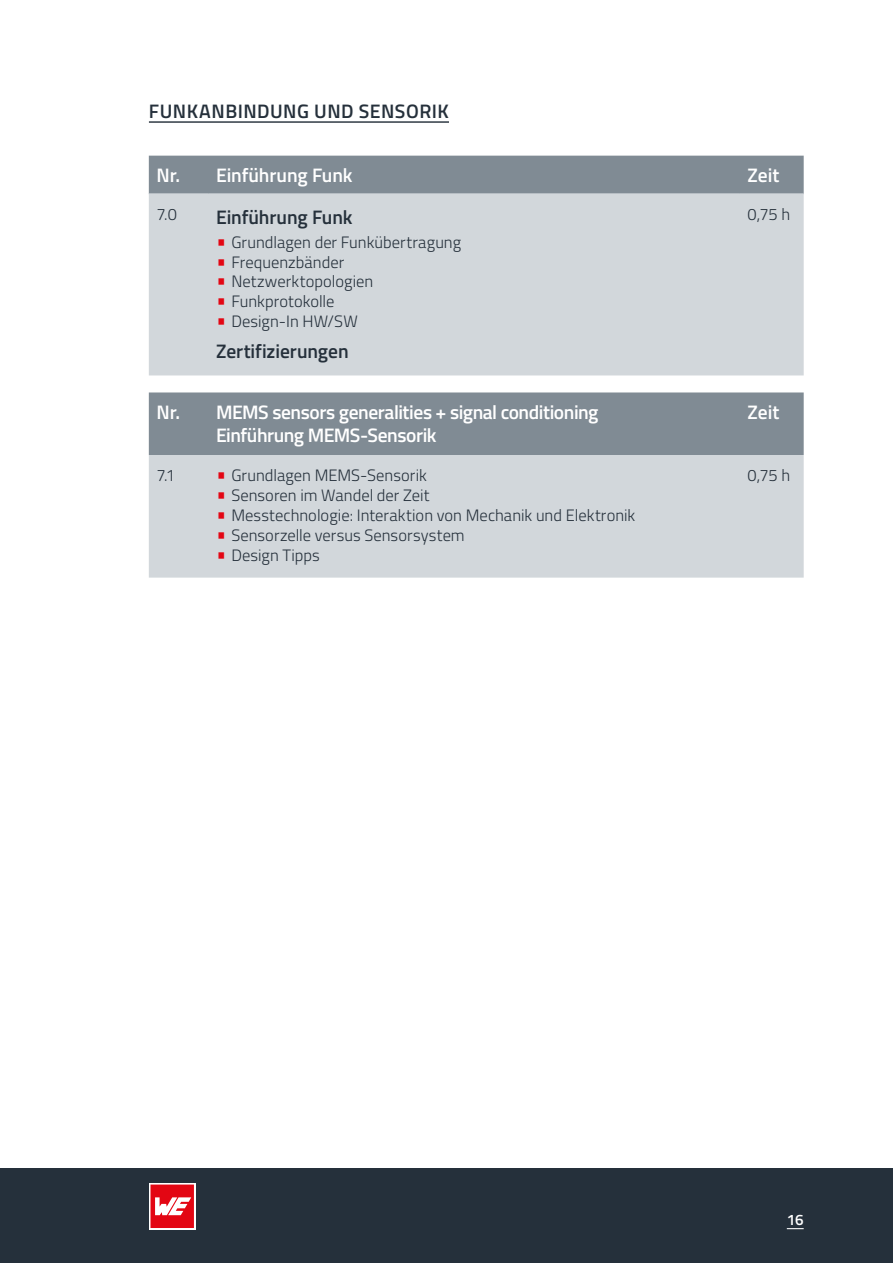
<style>
.page{position:relative;width:893px;height:1263px;background:#fff}
.page>*{position:absolute;margin:0;border:0;box-sizing:border-box;transform-origin:0 0}
.t1{font:600 19.5px/23.4px "Titillium Web";letter-spacing:-.02em;color:#fff}
.t2{font:600 19.5px "Titillium Web";color:#25303b}
.t3{font:600 19.5px "Titillium Web";letter-spacing:.02em;color:#25303b}
.t4{font:300 16.5px "Titillium Web";color:#25303b}
.t5{font:600 15.15px "Titillium Web";color:#fff}
.s1{font-size:21.9px;color:#e30613}
</style>
<div class="page">
<div style="left:0;top:1168px;width:893px;height:95px;background:#25303b"></div>
<svg style="left:787px;top:1228px;width:17px;height:1px"></svg>
<div style="left:149px;top:1183px;width:47px;height:47px;background:#fff"></div>
<svg style="left:150px;top:1184px;width:44px;height:44px"></svg>
<div style="left:149px;top:156px;width:655px;height:38px;background:#808b94"></div>
<svg style="left:149px;top:195px;width:655px;height:383px;background:#c6ccd1"></svg>
<hr style="left:149px;top:194px;width:59px;height:1px;background:#d2d7db">
<hr style="left:208px;top:194px;width:532px;height:1px;background:#d2d7db">
<hr style="left:740px;top:194px;width:64px;height:1px;background:#d2d7db">
<hr style="left:149px;top:121px;width:300px;height:2px;background:#25303b">
<p class="t3" style="left:149px;top:96px;width:301px">FUNKANBINDUNG UND SENSORIK</p>
<p class="t1" style="left:157px;top:162px;width:198px">Nr. Einführung Funk</p>
<p class="t1" style="left:748px;top:162px;width:33px">Zeit</p>
<p class="t4" style="left:157px;top:203px;width:22px">7.0</p>
<p class="t2" style="left:216px;top:202px;width:138px">Einführung Funk</p>
<p class="t4" style="left:216px;top:230px;width:247px"><span class="s1">•</span> Grundlagen der Funkübertragung</p>
<p class="t4" style="left:216px;top:250px;width:130px"><span class="s1">•</span> Frequenzbänder</p>
<p class="t4" style="left:216px;top:270px;width:159px"><span class="s1">•</span> Netzwerktopologien</p>
<p class="t4" style="left:216px;top:289px;width:120px"><span class="s1">•</span> Funkprotokolle</p>
<p class="t4" style="left:216px;top:309px;width:143px"><span class="s1">•</span> Design-In HW/SW</p>
<p class="t2" style="left:216px;top:337px;width:134px">Zertifizierungen</p>
<p class="t4" style="left:748px;top:203px;width:44px">0,75 h</p>
<p class="t1" style="left:216px;top:399px;width:384px;text-indent:-60px">Nr. MEMS sensors generalities + signal conditioning<br>Einführung MEMS-Sensorik</p>
<p class="t1" style="left:748px;top:399px;width:33px">Zeit</p>
<p class="t4" style="left:157px;top:464px;width:20px">7.1</p>
<p class="t4" style="left:216px;top:464px;width:212px"><span class="s1">•</span> Grundlagen MEMS-Sensorik</p>
<p class="t4" style="left:216px;top:483px;width:215px"><span class="s1">•</span> Sensoren im Wandel der Zeit</p>
<p class="t4" style="left:216px;top:503px;width:421px"><span class="s1">•</span> Messtechnologie: Interaktion von Mechanik und Elektronik</p>
<p class="t4" style="left:216px;top:523px;width:250px"><span class="s1">•</span> Sensorzelle versus Sensorsystem</p>
<p class="t4" style="left:216px;top:543px;width:105px"><span class="s1">•</span> Design Tipps</p>
<p class="t4" style="left:748px;top:464px;width:44px">0,75 h</p>
<p class="t5" style="left:787px;top:1209px;width:18px">16</p>
</div>
